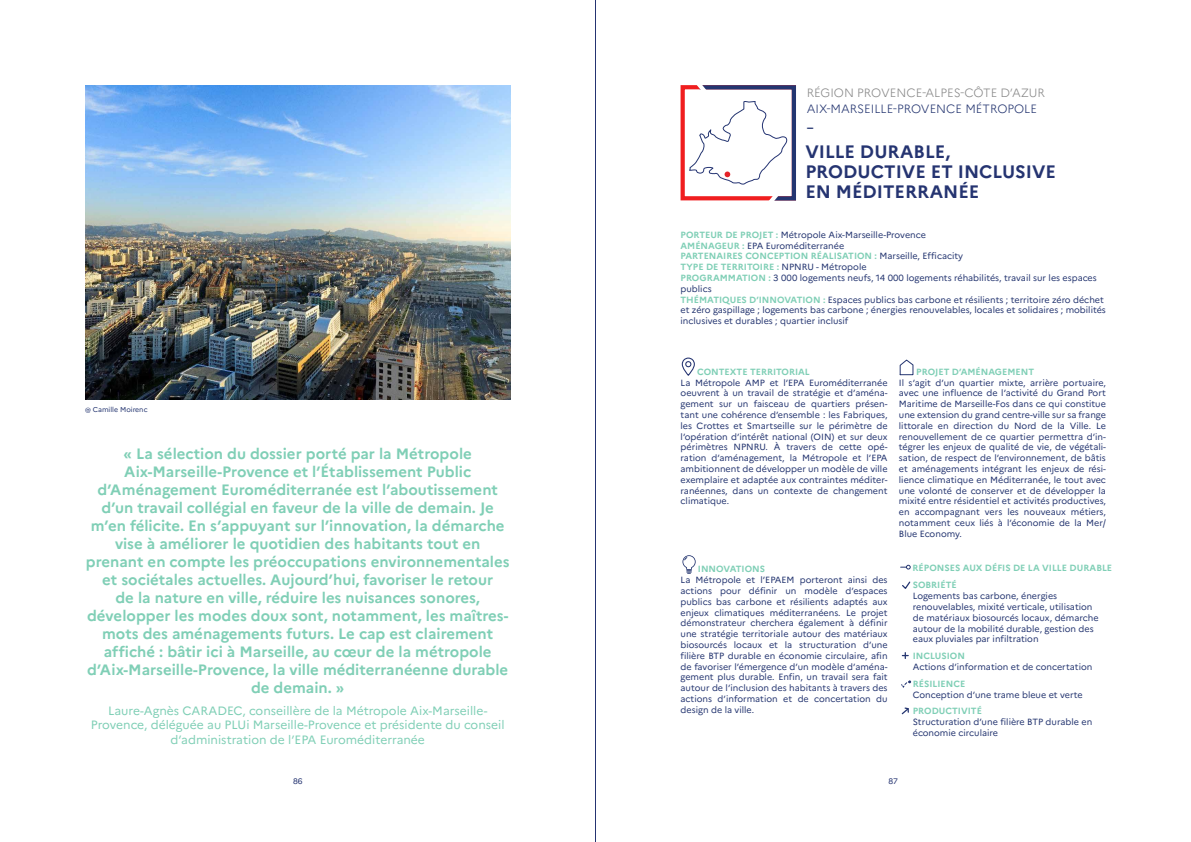
<style>
.page{position:relative;width:1191px;height:842px;background:#fff}
.page>*{position:absolute;margin:0;border:0;box-sizing:border-box;transform-origin:0 0}
.t1{font:300 22.4px "Marianne";color:#243570}
.t2{font:700 18px/20px "Marianne";color:#253471}
.t3{font:700 15px/18px "Marianne";color:#80cfb6;text-align:center}
.t4{font:12.1px/14.5px "Marianne";color:#80cfb6;text-align:center}
.t5{font:300 12px "Marianne";color:#878787}
.t6{font:300 12px "Marianne";color:#243570}
.t7{font:9px/10.8px "Marianne";color:#243570}
.t8{font:700 9px "Marianne";color:#80cfb6}
.t9{font:8px "Marianne";color:#253471}
.t10{font:7px "Marianne";color:#243570}
.s1{font-weight:700;color:#80cfb6}
</style>
<div class="page">
<hr style="left:595px;top:0;width:1px;height:842px;background:#253471">
<img style="left:85px;top:85px;width:425px;height:315px">
<svg style="left:902px;top:581px;width:9px;height:8px"></svg>
<svg style="left:902px;top:653px;width:6px;height:5px"></svg>
<svg style="left:901px;top:680px;width:10px;height:8px"></svg>
<svg style="left:901px;top:707px;width:8px;height:8px"></svg>
<svg style="left:682px;top:555px;width:13px;height:19px"></svg>
<svg style="left:899px;top:359px;width:15px;height:17px"></svg>
<svg style="left:681px;top:357px;width:14px;height:19px"></svg>
<svg style="left:900px;top:565px;width:10px;height:4px"></svg>
<div style="left:680px;top:85px;width:116px;height:115px;border:4px solid #f01e1f"></div>
<svg style="left:686px;top:85px;width:110px;height:116px"></svg>
<h3 class="t5" style="left:806px;top:83px;width:240px">RÉGION PROVENCE-ALPES-CÔTE D’AZUR</h3>
<h3 class="t6" style="left:806px;top:99px;width:232px">AIX-MARSEILLE-PROVENCE MÉTROPOLE</h3>
<h1 class="t1" style="left:806px;top:109px;width:8px">-</h1>
<h2 class="t2" style="left:805px;top:141px;width:252px">VILLE DURABLE,<br>PRODUCTIVE ET INCLUSIVE<br>EN MÉDITERRANÉE</h2>
<p class="t10" style="left:85px;top:404px;width:64px">@ Camille Moirenc</p>
<p class="t3" style="left:86px;top:445px;width:425px">« La sélection du dossier porté par la Métropole Aix-Marseille-Provence et l’Établissement Public d’Aménagement Euroméditerranée est l’aboutissement d’un travail collégial en faveur de la ville de demain. Je m’en félicite. En s’appuyant sur l’innovation, la démarche vise à améliorer le quotidien des habitants tout en prenant en compte les préoccupations environnementales et sociétales actuelles. Aujourd’hui, favoriser le retour<br>de la nature en ville, réduire les nuisances sonores, développer les modes doux sont, notamment, les maîtres&shy;mots des aménagements futurs. Le cap est clairement affiché : bâtir ici à Marseille, au cœur de la métropole d’Aix-Marseille-Provence, la ville méditerranéenne durable de demain. »</p>
<h3 class="t4" style="left:91px;top:702px;width:415px">Laure-Agnès CARADEC, conseillère de la Métropole Aix-Marseille-<br>Provence, déléguée au PLUi Marseille-Provence et présidente du conseil d’administration de l’EPA Euroméditerranée</h3>
<p class="t7" style="left:680px;top:228px;width:427px"><span class="s1">PORTEUR DE PROJET :</span> Métropole Aix-Marseille-Provence<br><span class="s1">AMÉNAGEUR :</span> EPA Euroméditerranée<br><span class="s1">PARTENAIRES CONCEPTION RÉALISATION :</span> Marseille, Efficacity<br><span class="s1">TYPE DE TERRITOIRE :</span> NPNRU - Métropole<br><span class="s1">PROGRAMMATION :</span> 3 000 logements neufs, 14 000 logements réhabilités, travail sur les espaces publics<br><span class="s1">THÉMATIQUES D’INNOVATION :</span> Espaces publics bas carbone et résilients ; territoire zéro déchet et zéro gaspillage ; logements bas carbone ; énergies renouvelables, locales et solidaires ; mobilités inclusives et durables ; quartier inclusif</p>
<p class="t8" style="left:697px;top:366px;width:114px">CONTEXTE TERRITORIAL</p>
<p class="t7" style="left:680px;top:376px;width:208px;text-align:justify">La Métropole AMP et l’EPA Euroméditerranée oeuvrent à un travail de stratégie et d’aména&shy;gement sur un faisceau de quartiers présen&shy;tant une cohérence d’ensemble : les Fabriques, les Crottes et Smartseille sur le périmètre de l’opération d’intérêt national (OIN) et sur deux périmètres NPNRU. À travers de cette opé&shy;ration d’aménagement, la Métropole et l’EPA ambitionnent de développer un modèle de ville exemplaire et adaptée aux contraintes méditer&shy;ranéennes, dans un contexte de changement climatique.</p>
<p class="t8" style="left:916px;top:366px;width:119px">PROJET D’AMÉNAGEMENT</p>
<p class="t7" style="left:899px;top:376px;width:208px;text-align:justify">Il s’agit d’un quartier mixte, arrière portuaire, avec une influence de l’activité du Grand Port Maritime de Marseille-Fos dans ce qui constitue une extension du grand centre-ville sur sa frange littorale en direction du Nord de la Ville. Le renouvellement de ce quartier permettra d’in&shy;tégrer les enjeux de qualité de vie, de végétali&shy;sation, de respect de l’environnement, de bâtis et aménagements intégrant les enjeux de rési&shy;lience climatique en Méditerranée, le tout avec une volonté de conserver et de développer la mixité entre résidentiel et activités productives, en accompagnant vers les nouveaux métiers, notamment ceux liés à l’économie de la Mer/ Blue Economy.</p>
<p class="t8" style="left:698px;top:564px;width:69px">INNOVATIONS</p>
<p class="t8" style="left:912px;top:563px;width:201px">RÉPONSES AUX DÉFIS DE LA VILLE DURABLE</p>
<p class="t7" style="left:680px;top:574px;width:208px;text-align:justify">La Métropole et l’EPAEM porteront ainsi des actions pour définir un modèle d’espaces publics bas carbone et résilients adaptés aux enjeux climatiques méditerranéens. Le projet démonstrateur cherchera également à définir une stratégie territoriale autour des matériaux biosourcés locaux et la structuration d’une filière BTP durable en économie circulaire, afin de favoriser l’émergence d’un modèle d’aména&shy;gement plus durable. Enfin, un travail sera fait autour de l’inclusion des habitants à travers des actions d’information et de concertation du design de la ville.</p>
<p class="t8" style="left:912px;top:580px;width:45px">SOBRIÉTÉ</p>
<p class="t7" style="left:912px;top:590px;width:187px">Logements bas carbone, énergies renouvelables, mixité verticale, utilisation de matériaux biosourcés locaux, démarche autour de la mobilité durable, gestion des eaux pluviales par infiltration</p>
<p class="t8" style="left:912px;top:650px;width:54px">INCLUSION</p>
<p class="t7" style="left:912px;top:661px;width:181px">Actions d’information et de concertation</p>
<p class="t8" style="left:912px;top:678px;width:54px">RÉSILIENCE</p>
<p class="t7" style="left:912px;top:688px;width:171px">Conception d’une trame bleue et verte</p>
<p class="t8" style="left:912px;top:706px;width:71px">PRODUCTIVITÉ</p>
<p class="t7" style="left:912px;top:716px;width:181px">Structuration d’une filière BTP durable en économie circulaire</p>
<p class="t9" style="left:293px;top:775px;width:11px">86</p>
<p class="t9" style="left:888px;top:775px;width:11px">87</p>
</div>
